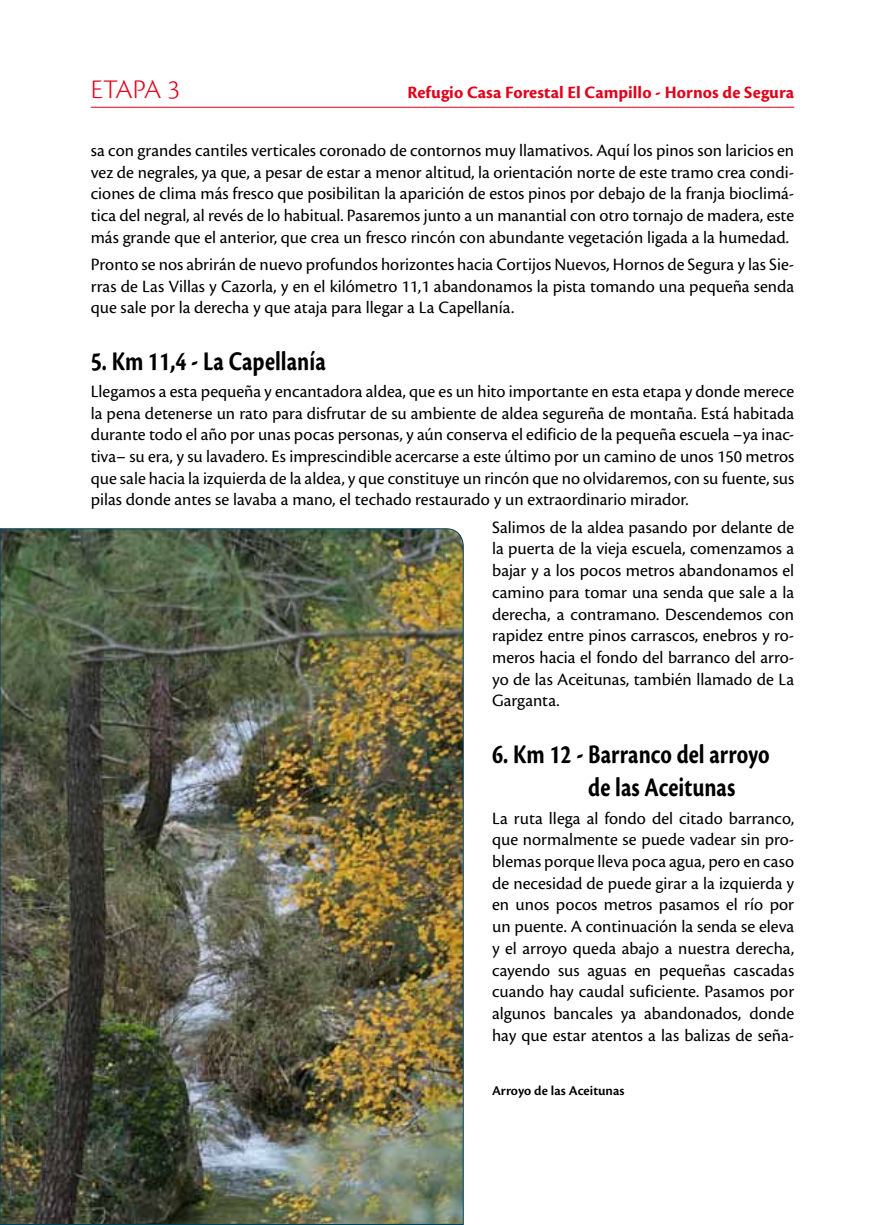
<style>
.page{position:relative;width:885px;height:1225px;background:#fff}
.page>*{position:absolute;margin:0;border:0;box-sizing:border-box;transform-origin:0 0}
.t1{font:700 28px/33.6px "Cronos Pro";color:#000;scale:.8 1}
.t2{font:300 28px "Cronos Pro";color:#e2001a}
.t3{font:18px/21.6px "Cronos Pro";color:#000;text-align:justify}
.t4{font:700 18px "Cronos Pro";color:#e2001a}
.t5{font:600 14px "Cronos Pro";color:#000}
</style>
<div class="page">
<hr style="left:91px;top:107px;width:703px;height:1px;background:#e2001a">
<img style="left:0;top:528px;width:464px;height:697px">
<svg style="left:123px;top:1148px;width:9px;height:9px"></svg>
<h1 class="t2" style="left:91px;top:73px;width:90px">ETA PA 3</h1>
<p class="t4" style="left:407px;top:82px;width:388px">Refugio Casa Forestal El Campillo - Hornos de Segura</p>
<p class="t3" style="left:91px;top:139px;width:705px">sa con grandes cantiles verticales coronado de contornos muy llamativos. Aquí los pinos son laricios en vez de negrales, ya que, a pesar de estar a menor altitud, la orientación norte de este tramo crea condi&shy;ciones de clima más fresco que posibilitan la aparición de estos pinos por debajo de la franja bioclimá&shy;tica del negral, al revés de lo habitual. Pasaremos junto a un manantial con otro tornajo de madera, este más grande que el anterior, que crea un fresco rincón con abundante vegetación ligada a la humedad.</p>
<p class="t3" style="left:91px;top:253px;width:705px">Pronto se nos abrirán de nuevo profundos horizontes hacia Cortijos Nuevos, Hornos de Segura y las Sie&shy;rras de Las Villas y Cazorla, y en el kilómetro 11,1 abandonamos la pista tomando una pequeña senda que sale por la derecha y que ataja para llegar a La Capellanía.</p>
<h1 class="t1" style="left:91px;top:344px;width:295px">5. Km 11,4 - La Capellanía</h1>
<p class="t3" style="left:91px;top:381px;width:705px">Llegamos a esta pequeña y encantadora aldea, que es un hito importante en esta etapa y donde merece la pena detenerse un rato para disfrutar de su ambiente de aldea segureña de montaña. Está habitada durante todo el año por unas pocas personas, y aún conserva el edificio de la pequeña escuela –ya inac&shy;tiva– su era, y su lavadero. Es imprescindible acercarse a este último por un camino de unos 150 metros que sale hacia la izquierda de la aldea, y que constituye un rincón que no olvidaremos, con su fuente, sus pilas donde antes se lavaba a mano, el techado restaurado y un extraordinario mirador.</p>
<p class="t3" style="left:492px;top:516px;width:303px">Salimos de la aldea pasando por delante de la puerta de la vieja escuela, comenzamos a bajar y a los pocos metros abandonamos el camino para tomar una senda que sale a la derecha, a contramano. Descendemos con rapidez entre pinos carrascos, enebros y ro&shy;meros hacia el fondo del barranco del arro&shy;yo de las Aceitunas, también llamado de La Garganta.</p>
<h1 class="t1" style="left:588px;top:737px;width:228px;text-indent:-96px">6. Km 12 - Barranco del arroyo de las Aceitunas</h1>
<p class="t3" style="left:492px;top:807px;width:303px">La ruta llega al fondo del citado barranco, que normalmente se puede vadear sin pro&shy;blemas porque lleva poca agua, pero en caso de necesidad de puede girar a la izquierda y en unos pocos metros pasamos el río por un puente. A continuación la senda se eleva y el arroyo queda abajo a nuestra derecha, cayendo sus aguas en pequeñas cascadas cuando hay caudal suficiente. Pasamos por algunos bancales ya abandonados, donde hay que estar atentos a las balizas de seña-</p>
<p class="t5" style="left:492px;top:1082px;width:134px">Arroyo de las Aceitunas</p>
</div>
